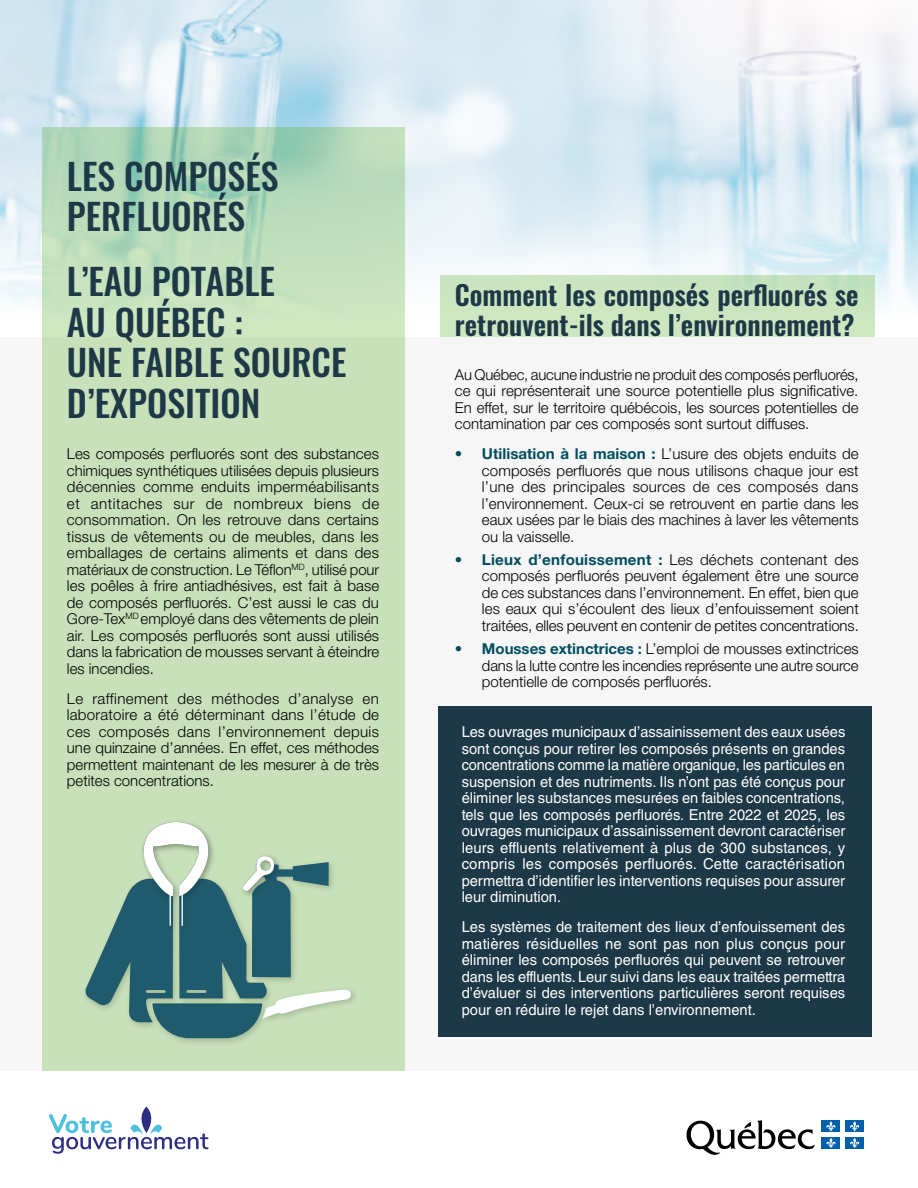
<style>
.page{position:relative;width:918px;height:1188px;background:#fff}
.page>*{position:absolute;margin:0;border:0;box-sizing:border-box;transform-origin:0 0}
.t1{font:500 36px/40.5px "Oswald";color:#1d3847}
.t2{font:600 27px/30px "Oswald";color:#1d3847}
.t3{font:300 15px/16.5px "Helvetica Neue LT Std";color:#000;text-align:justify}
.P_encadré_vert{font:15px/16.5px "Helvetica LT Std";color:#fff;text-align:justify}
.s1{font-weight:700;color:#004d5f}
</style>
<div class="page">
<div style="left:0;top:337px;width:918px;height:734px;background:#f6f6f6"></div>
<div style="left:439px;top:706px;width:433px;height:330px;background:#1d3847"></div>
<img style="left:0;top:0;width:918px;height:322px">
<svg style="left:43px;top:127px;width:362px;height:944px;background:#c4dfba"></svg>
<div style="left:440px;top:275px;width:435px;height:62px;background:#cce6c0"></div>
<img style="left:686px;top:1120px;width:178px;height:29px">
<svg style="left:687px;top:1120px;width:128px;height:35px"></svg>
<div style="left:822px;top:1121px;width:18px;height:11px;background:#005faa"></div>
<svg style="left:826px;top:1121px;width:10px;height:10px"></svg>
<div style="left:845px;top:1121px;width:19px;height:11px;background:#005faa"></div>
<svg style="left:850px;top:1121px;width:10px;height:10px"></svg>
<div style="left:822px;top:1137px;width:18px;height:12px;background:#005faa"></div>
<svg style="left:826px;top:1138px;width:10px;height:10px"></svg>
<div style="left:845px;top:1137px;width:19px;height:12px;background:#005faa"></div>
<svg style="left:850px;top:1138px;width:10px;height:10px"></svg>
<svg style="left:49px;top:1107px;width:160px;height:47px"></svg>
<img style="left:147px;top:984px;width:214px;height:64px">
<div style="left:80px;top:816px;width:197px;height:217px;background:#c8e1ba"></div>
<img style="left:138px;top:816px;width:81px;height:6px">
<svg style="left:85px;top:822px;width:269px;height:216px;background:#89ae9f"></svg>
<img style="left:164px;top:886px;width:12px;height:50px">
<hr style="left:170px;top:892px;width:1px;height:33px;background:#fff">
<img style="left:176px;top:886px;width:17px;height:50px">
<hr style="left:182px;top:892px;width:1px;height:33px;background:#fff">
<h1 class="t1" style="left:67px;top:158px;width:213px">LES COMPOSÉS<br>PERFLUORÉS</h1>
<h1 class="t1" style="left:67px;top:264px;width:281px">L’EAU POTABLE<br>AU QUÉBEC :<br>UNE FAIBLE SOURCE<br>D’EXPOSITION</h1>
<p class="t3" style="left:67px;top:445px;width:314px">Les composés perfluorés sont des substances chimiques synthétiques utilisées depuis plusieurs décennies comme enduits imperméabilisants et antitaches sur de nombreux biens de consommation. On les retrouve dans certains tissus de vêtements ou de meubles, dans les emballages de certains aliments et dans des matériaux de construction. Le Téflon<sup>MD</sup>, utilisé pour les poêles à frire antiadhésives, est fait à base de composés perfluorés. C’est aussi le cas du Gore-Tex<sup>MD</sup> employé dans des vêtements de plein air. Les composés perfluorés sont aussi utilisés dans la fabrication de mousses servant à éteindre les incendies.</p>
<p class="t3" style="left:67px;top:690px;width:314px">Le raffinement des méthodes d’analyse en laboratoire a été déterminant dans l’étude de ces composés dans l’environnement depuis une quinzaine d’années. En effet, ces méthodes permettent maintenant de les mesurer à de très petites concentrations.</p>
<p class="t2" style="left:455px;top:282px;width:405px">Comment les composés perfluorés se retrouvent-ils dans l’environnement?</p>
<p class="t3" style="left:455px;top:366px;width:405px">Au Québec, aucune industrie ne produit des composés perfluorés, ce qui représenterait une source potentielle plus significative.<br>En effet, sur le territoire québécois, les sources potentielles de contamination par ces composés sont surtout diffuses.</p>
<p class="t3" style="left:482px;top:445px;width:378px;text-indent:-27px"><span class="s1">• Utilisation à la maison :</span> L’usure des objets enduits de composés perfluorés que nous utilisons chaque jour est l’une des principales sources de ces composés dans l’environnement. Ceux-ci se retrouvent en partie dans les eaux usées par le biais des machines à laver les vêtements ou la vaisselle.</p>
<p class="t3" style="left:482px;top:551px;width:378px;text-indent:-27px"><span class="s1">• Lieux d’enfouissement :</span> Les déchets contenant des composés perfluorés peuvent également être une source de ces substances dans l’environnement. En effet, bien que les eaux qui s’écoulent des lieux d’enfouissement soient traitées, elles peuvent en contenir de petites concentrations.</p>
<p class="t3" style="left:482px;top:640px;width:378px;text-indent:-27px"><span class="s1">• Mousses extinctrices :</span> L’emploi de mousses extinctrices dans la lutte contre les incendies représente une autre source potentielle de composés perfluorés.</p>
<p class="P_encadré_vert" style="left:462px;top:724px;width:385px">Les ouvrages municipaux d’assainissement des eaux usées sont conçus pour retirer les composés présents en grandes concentrations comme la matière organique, les particules en suspension et des nutriments. Ils n’ont pas été conçus pour éliminer les substances mesurées en faibles concentrations, tels que les composés perfluorés. Entre 2022 et 2025, les ouvrages municipaux d’assainissement devront caractériser leurs effluents relativement à plus de 300 substances, y compris les composés perfluorés. Cette caractérisation permettra d’identifier les interventions requises pour assurer leur diminution.</p>
<p class="P_encadré_vert" style="left:462px;top:919px;width:385px">Les systèmes de traitement des lieux d’enfouissement des matières résiduelles ne sont pas non plus conçus pour éliminer les composés perfluorés qui peuvent se retrouver dans les effluents. Leur suivi dans les eaux traitées permettra d’évaluer si des interventions particulières seront requises pour en réduire le rejet dans l’environnement.</p>
</div>
